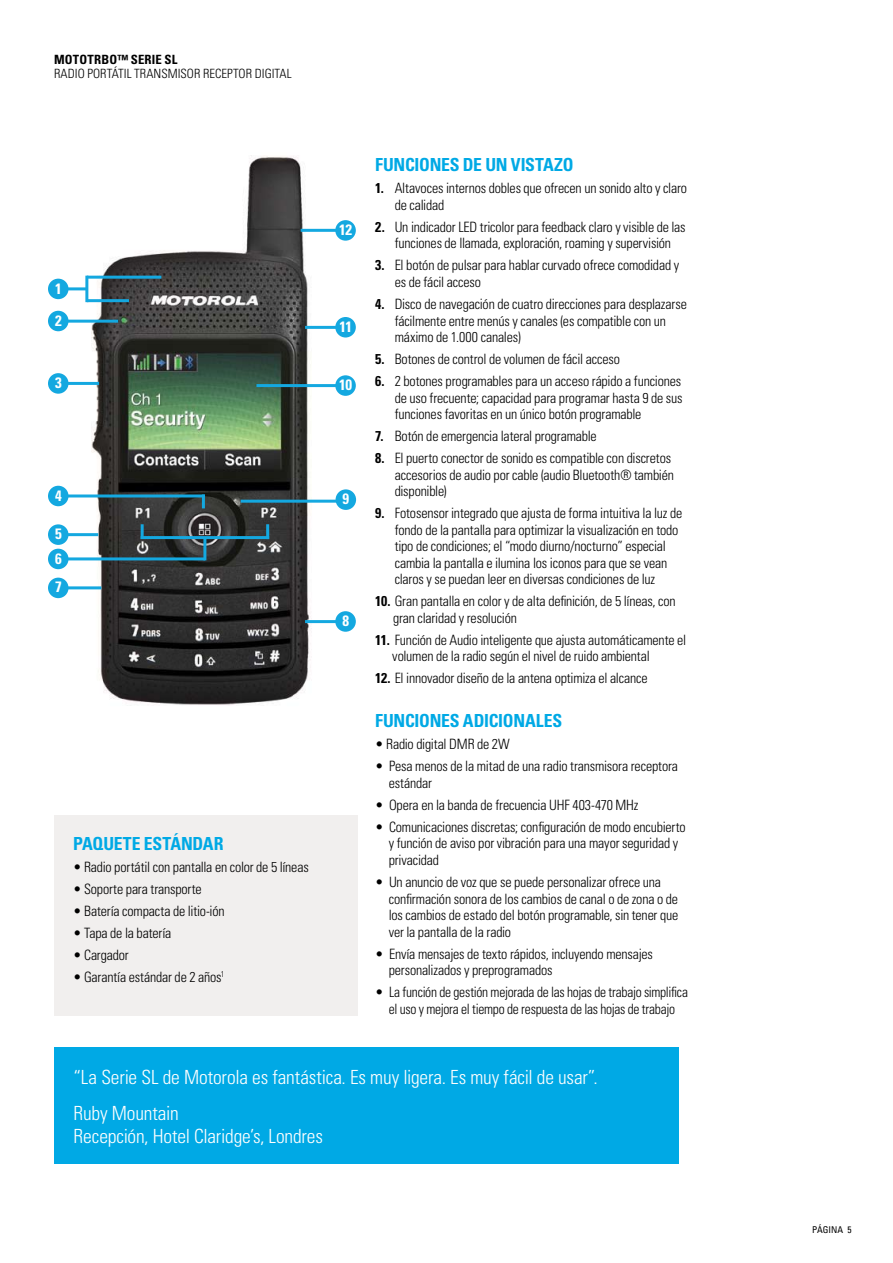
<style>
.page{position:relative;width:893px;height:1263px;background:#fff}
.page>*{position:absolute;margin:0;border:0;box-sizing:border-box;transform-origin:0 0}
.t1{font:300 condensed 19.5px/36px "Univers";letter-spacing:-.01em;color:#fff}
.t2{font:700 condensed 18px "Univers";letter-spacing:-.015em;color:#00a9e5}
.t3{font:700 condensed 15px "Univers";color:#fff}
.t4{font:300 condensed 14.25px/16.5px "Univers";letter-spacing:-.015em;color:#000}
.t5{font:300 condensed 12.75px "Univers";letter-spacing:.005em;color:#000}
.t6{font:700 condensed 12.75px "Univers";letter-spacing:.015em;color:#000}
.t7{font:condensed 9.3px "Univers";color:#000}
.s1{font-weight:700}
</style>
<div class="page">
<div style="left:54px;top:1047px;width:624px;height:117px;background:#00a9e5"></div>
<div style="left:54px;top:815px;width:303px;height:201px;background:#f1efee"></div>
<img style="left:92px;top:155px;width:220px;height:550px">
<div style="left:48px;top:279px;width:21px;height:20px;background:#14a8e0;border-radius:50%"></div>
<div style="left:335px;top:220px;width:21px;height:21px;background:#14a8e0;border-radius:50%"></div>
<div style="left:48px;top:311px;width:21px;height:20px;background:#14a8e0;border-radius:50%"></div>
<div style="left:48px;top:373px;width:21px;height:21px;background:#14a8e0;border-radius:50%"></div>
<div style="left:48px;top:486px;width:21px;height:20px;background:#14a8e0;border-radius:50%"></div>
<div style="left:48px;top:549px;width:21px;height:20px;background:#14a8e0;border-radius:50%"></div>
<div style="left:48px;top:524px;width:21px;height:21px;background:#14a8e0;border-radius:50%"></div>
<div style="left:48px;top:578px;width:21px;height:20px;background:#14a8e0;border-radius:50%"></div>
<div style="left:335px;top:317px;width:21px;height:20px;background:#14a8e0;border-radius:50%"></div>
<div style="left:335px;top:375px;width:21px;height:21px;background:#14a8e0;border-radius:50%"></div>
<div style="left:336px;top:489px;width:20px;height:21px;background:#14a8e0;border-radius:50%"></div>
<div style="left:335px;top:611px;width:21px;height:21px;background:#14a8e0;border-radius:50%"></div>
<hr style="left:64px;top:287px;width:23px;height:3px;background:#14a8e0">
<hr style="left:64px;top:320px;width:54px;height:3px;background:#14a8e0">
<hr style="left:87px;top:299px;width:42px;height:3px;background:#14a8e0">
<hr style="left:87px;top:276px;width:74px;height:3px;background:#14a8e0">
<hr style="left:85px;top:276px;width:3px;height:26px;background:#14a8e0">
<hr style="left:301px;top:229px;width:38px;height:3px;background:#14a8e0">
<hr style="left:65px;top:382px;width:34px;height:3px;background:#14a8e0">
<hr style="left:68px;top:494px;width:137px;height:3px;background:#14a8e0">
<hr style="left:266px;top:524px;width:3px;height:15px;background:#14a8e0">
<hr style="left:141px;top:524px;width:3px;height:15px;background:#14a8e0">
<hr style="left:141px;top:536px;width:128px;height:3px;background:#14a8e0">
<hr style="left:202px;top:494px;width:3px;height:14px;background:#14a8e0">
<hr style="left:68px;top:557px;width:137px;height:3px;background:#14a8e0">
<hr style="left:68px;top:533px;width:30px;height:3px;background:#14a8e0">
<hr style="left:68px;top:586px;width:33px;height:3px;background:#14a8e0">
<hr style="left:203px;top:537px;width:3px;height:23px;background:#14a8e0">
<hr style="left:305px;top:326px;width:35px;height:3px;background:#14a8e0">
<hr style="left:256px;top:384px;width:83px;height:3px;background:#14a8e0">
<hr style="left:241px;top:500px;width:98px;height:3px;background:#14a8e0">
<hr style="left:305px;top:620px;width:34px;height:3px;background:#14a8e0">
<p class="t6" style="left:54px;top:52px;width:125px">MOTOTRBO™ SERIE SL</p>
<p class="t5" style="left:54px;top:66px;width:239px">RADIO PORTÁTIL TRANSMISOR RECEPTOR DIGITAL</p>
<p class="t3" style="left:55px;top:279px;width:8px">1</p>
<p class="t3" style="left:55px;top:311px;width:8px">2</p>
<p class="t3" style="left:55px;top:373px;width:8px">3</p>
<p class="t3" style="left:55px;top:486px;width:8px">4</p>
<p class="t3" style="left:55px;top:525px;width:8px">5</p>
<p class="t3" style="left:55px;top:549px;width:8px">6</p>
<p class="t3" style="left:55px;top:578px;width:8px">7</p>
<p class="t2" style="left:73px;top:832px;width:152px">PAQUETE ESTÁNDAR</p>
<p class="t4" style="left:73px;top:858px;width:237px">• Radio portátil con pantalla en color de 5 líneas</p>
<p class="t4" style="left:73px;top:880px;width:130px">• Soporte para transporte</p>
<p class="t4" style="left:73px;top:902px;width:153px">• Batería compacta de litio-ión</p>
<p class="t4" style="left:73px;top:924px;width:100px">• Tapa de la batería</p>
<p class="t4" style="left:73px;top:946px;width:57px">• Cargador</p>
<p class="t4" style="left:73px;top:968px;width:153px">• Garantía estándar de 2 años<sup>1</sup></p>
<p class="t3" style="left:339px;top:220px;width:14px">12</p>
<p class="t3" style="left:339px;top:317px;width:14px">11</p>
<p class="t3" style="left:339px;top:376px;width:14px">10</p>
<p class="t3" style="left:343px;top:490px;width:8px">9</p>
<p class="t3" style="left:342px;top:611px;width:8px">8</p>
<p class="t2" style="left:375px;top:154px;width:200px">FUNCIONES DE UN VISTAZO</p>
<p class="t4" style="left:395px;top:180px;width:294px;text-indent:-19px"><span class="s1">1.</span> Altavoces internos dobles que ofrecen un sonido alto y claro de calidad</p>
<p class="t4" style="left:375px;top:218px;width:312px;text-align:center"><span class="s1">2.</span> Un indicador LED tricolor para feedback claro y visible de las funciones de llamada, exploración, roaming y supervisión</p>
<p class="t4" style="left:395px;top:257px;width:286px;text-indent:-19px"><span class="s1">3.</span> El botón de pulsar para hablar curvado ofrece comodidad y es de fácil acceso</p>
<p class="t4" style="left:395px;top:296px;width:294px;text-indent:-19px"><span class="s1">4.</span> Disco de navegación de cuatro direcciones para desplazarse fácilmente entre menús y canales (es compatible con un máximo de 1.000 canales)</p>
<p class="t4" style="left:375px;top:351px;width:246px"><span class="s1">5.</span> Botones de control de volumen de fácil acceso</p>
<p class="t4" style="left:395px;top:373px;width:289px;text-align:justify;text-indent:-20px"><span class="s1">6.</span> 2 botones programables para un acceso rápido a funciones de uso frecuente; capacidad para programar hasta 9 de sus funciones favoritas en un único botón programable</p>
<p class="t4" style="left:375px;top:428px;width:223px"><span class="s1">7.</span> Botón de emergencia lateral programable</p>
<p class="t4" style="left:395px;top:450px;width:281px;text-indent:-19px"><span class="s1">8.</span> El puerto conector de sonido es compatible con discretos accesorios de audio por cable (audio Bluetooth® también disponible)</p>
<p class="t4" style="left:395px;top:505px;width:289px;text-indent:-19px"><span class="s1">9.</span> Fotosensor integrado que ajusta de forma intuitiva la luz de fondo de la pantalla para optimizar la visualización en todo tipo de condiciones; el “modo diurno/nocturno” especial cambia la pantalla e ilumina los iconos para que se vean claros y se puedan leer en diversas condiciones de luz</p>
<p class="t4" style="left:393px;top:593px;width:284px;text-indent:-18px"><span class="s1">10.</span> Gran pantalla en color y de alta definición, de 5 líneas, con gran claridad y resolución</p>
<p class="t4" style="left:392px;top:631px;width:295px;text-indent:-17px"><span class="s1">11.</span> Función de Audio inteligente que ajusta automáticamente el volumen de la radio según el nivel de ruido ambiental</p>
<p class="t4" style="left:375px;top:670px;width:274px"><span class="s1">12.</span> El innovador diseño de la antena optimiza el alcance</p>
<p class="t2" style="left:375px;top:710px;width:189px">FUNCIONES ADICIONALES</p>
<p class="t4" style="left:375px;top:736px;width:136px">• Radio digital DMR de 2W</p>
<p class="t4" style="left:389px;top:758px;width:291px;text-indent:-14px">• Pesa menos de la mitad de una radio transmisora receptora estándar</p>
<p class="t4" style="left:375px;top:796px;width:265px">• Opera en la banda de frecuencia UHF 403-470 MHz</p>
<p class="t4" style="left:389px;top:818px;width:298px;text-indent:-14px">• Comunicaciones discretas; configuración de modo encubierto y función de aviso por vibración para una mayor seguridad y privacidad</p>
<p class="t4" style="left:389px;top:873px;width:291px;text-indent:-14px">• Un anuncio de voz que se puede personalizar ofrece una confirmación sonora de los cambios de canal o de zona o de los cambios de estado del botón programable, sin tener que ver la pantalla de la radio</p>
<p class="t4" style="left:389px;top:945px;width:266px;text-indent:-14px">• Envía mensajes de texto rápidos, incluyendo mensajes personalizados y preprogramados</p>
<p class="t4" style="left:375px;top:983px;width:314px;text-align:center">• La función de gestión mejorada de las hojas de trabajo simplifica el uso y mejora el tiempo de respuesta de las hojas de trabajo</p>
<h1 class="t1" style="left:74px;top:1059px;width:526px">“La Serie SL de Motorola es fantástica. Es muy ligera. Es muy fácil de usar”.<br>Ruby Mountain</h1>
<h1 class="t1" style="left:74px;top:1118px;width:251px">Recepción, Hotel Claridge’s, Londres</h1>
<p class="t7" style="left:812px;top:1224px;width:41px">PÁGINA 5</p>
</div>
